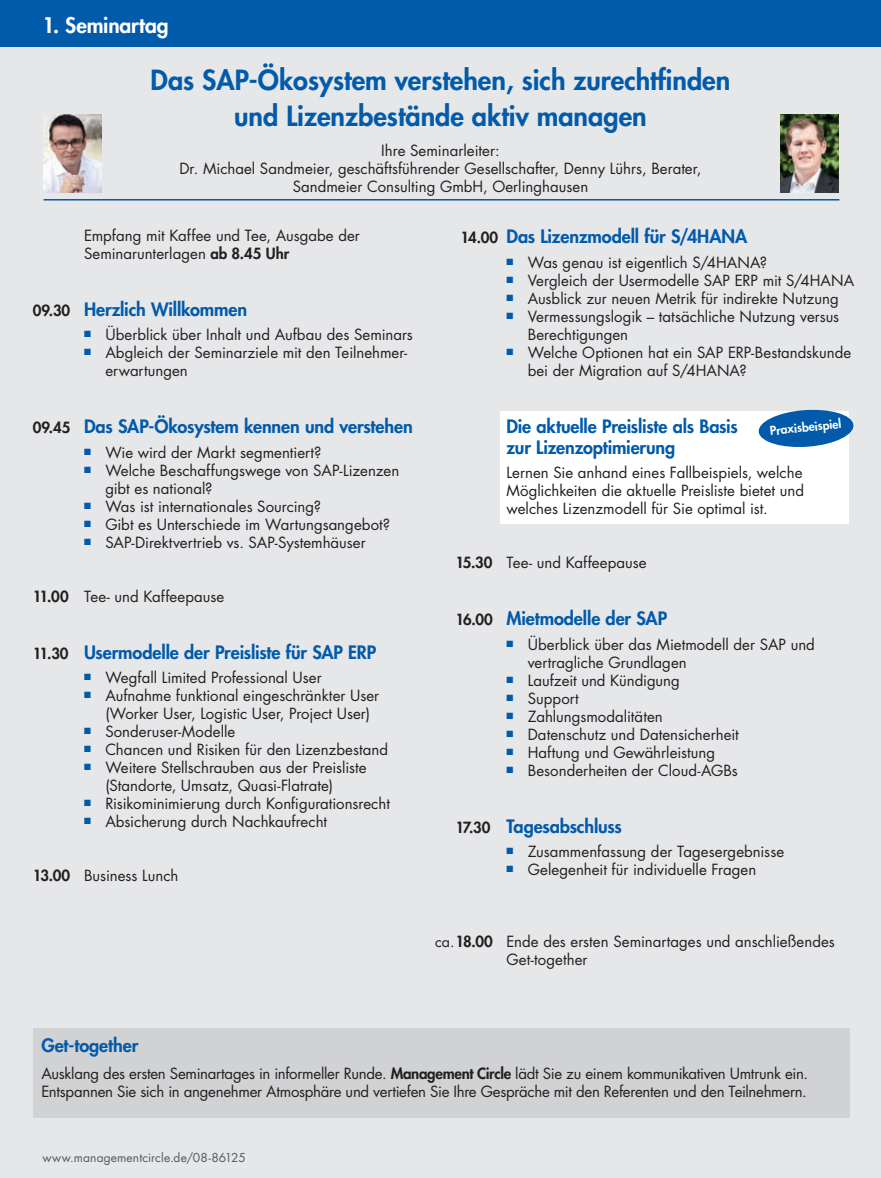
<style>
.page{position:relative;width:881px;height:1178px;background:#fff}
.page>*{position:absolute;margin:0;border:0;box-sizing:border-box;transform-origin:0 0}
.AbsatzProgrammTagMot{font:800 27px/36px "Futura Std";color:#015aaa;text-align:center}
.AbsatzProgrammBalken{font:800 21px "Futura Std";letter-spacing:-.005em;color:#fff}
.AbsatzProgrammTagAbl{font:800 18px/21px "Futura Std";letter-spacing:-.01em;color:#015aaa}
.AbsatzProgrammTagEve{font:800 18px "Futura Std";letter-spacing:-.005em;color:#015aaa}
.AbsatzProgrammTagAbl-2{font:15px/18px "Futura Std";color:#231f20}
.AbsatzProgrammTagEve-2{font:15px/18px "Futura Std";letter-spacing:-.02em;color:#231f20}
.AbsatzProgrammTagLei{font:15px/18px "Futura Std";color:#231f20;text-align:center}
.AbsatzProgrammFooter{font:12px "Futura Std";letter-spacing:.01em;color:#57585a}
.AbsatzProgrammBubble{font:800 12px "Futura Std";color:#fff}
.s1{font-weight:800}
.s2{font-size:15px;color:#231f20}
.s3{font-size:14.25px}
</style>
<div class="page">
<div style="left:0;top:0;width:880px;height:1178px;background:#e6e7e9"></div>
<div style="left:500px;top:411px;width:348px;height:112px;background:#fff"></div>
<div style="left:33px;top:1028px;width:815px;height:89px;background:#d1d2d4"></div>
<div style="left:0;top:0;width:880px;height:47px;background:#015aaa"></div>
<hr style="left:44px;top:199px;width:795px;height:1px;background:#015aaa">
<img style="left:44px;top:115px;width:58px;height:77px">
<img style="left:780px;top:115px;width:58px;height:77px">
<svg style="left:758px;top:409px;width:96px;height:40px"></svg>
<p class="AbsatzProgrammBalken" style="left:43px;top:12px;width:127px">1. Seminartag</p>
<p class="AbsatzProgrammTagMot" style="left:150px;top:62px;width:581px">Das SAP-Ökosystem verstehen, sich zurechtfinden und Lizenzbestände aktiv managen</p>
<p class="AbsatzProgrammTagLei" style="left:381px;top:142px;width:120px">Ihre Seminarleiter:</p>
<p class="AbsatzProgrammTagLei" style="left:179px;top:160px;width:523px">Dr. Michael Sandmeier, geschäftsführender Gesellschafter, Denny Lührs, Berater,<br>Sandmeier Consulting GmbH, Oerlinghausen</p>
<p class="AbsatzProgrammTagAbl-2" style="left:84px;top:227px;width:277px">Empfang mit Kaffee und Tee, Ausgabe der<br>Seminarunterlagen <span class="s1">ab 8.45 Uhr</span></p>
<p class="AbsatzProgrammTagAbl" style="left:33px;top:299px;width:215px"><span class="s2">09.30</span> Herzlich Willkommen</p>
<p class="AbsatzProgrammTagAbl-2" style="left:84px;top:326px;width:330px"><sup>■</sup> Überblick über Inhalt und Aufbau des Seminars</p>
<p class="AbsatzProgrammTagAbl-2" style="left:105px;top:344px;width:303px;text-indent:-21px"><sup>■</sup> Abgleich der Seminarziele mit den Teilnehmer&shy;erwartungen</p>
<p class="AbsatzProgrammTagAbl" style="left:33px;top:416px;width:381px"><span class="s2">09.45</span> Das SAP-Ökosystem kennen und verstehen</p>
<p class="AbsatzProgrammTagAbl-2" style="left:84px;top:443px;width:239px"><sup>■</sup> Wie wird der Markt segmentiert?</p>
<p class="AbsatzProgrammTagAbl-2" style="left:105px;top:461px;width:295px;text-indent:-21px"><sup>■</sup> Welche Beschaffungswege von SAP-Lizenzen gibt es national?</p>
<p class="AbsatzProgrammTagAbl-2" style="left:84px;top:497px;width:238px"><sup>■</sup> Was ist internationales Sourcing?</p>
<p class="AbsatzProgrammTagAbl-2" style="left:84px;top:515px;width:307px"><sup>■</sup> Gibt es Unterschiede im Wartungsangebot?</p>
<p class="AbsatzProgrammTagAbl-2" style="left:84px;top:533px;width:283px"><sup>■</sup> SAP-Direktvertrieb vs. SAP-Systemhäuser</p>
<p class="AbsatzProgrammTagAbl-2" style="left:33px;top:587px;width:193px"><span class="s1">11.00</span> Tee- und Kaffeepause</p>
<p class="AbsatzProgrammTagAbl" style="left:33px;top:642px;width:345px"><span class="s2">11.30</span> Usermodelle der Preisliste für SAP ERP</p>
<p class="AbsatzProgrammTagAbl-2" style="left:84px;top:669px;width:239px"><sup>■</sup> Wegfall Limited Professional User</p>
<p class="AbsatzProgrammTagAbl-2" style="left:105px;top:687px;width:275px;text-indent:-21px"><sup>■</sup> Aufnahme funktional eingeschränkter User (Worker User, Logistic User, Project User)</p>
<p class="AbsatzProgrammTagAbl-2" style="left:84px;top:723px;width:153px"><sup>■</sup> Sonderuser-Modelle</p>
<p class="AbsatzProgrammTagAbl-2" style="left:84px;top:741px;width:305px"><sup>■</sup> Chancen und Risiken für den Lizenzbestand</p>
<p class="AbsatzProgrammTagAbl-2" style="left:105px;top:759px;width:262px;text-indent:-21px"><sup>■</sup> Weitere Stellschrauben aus der Preisliste (Standorte, Umsatz, Quasi-Flatrate)</p>
<p class="AbsatzProgrammTagAbl-2" style="left:84px;top:795px;width:307px"><sup>■</sup> Risikominimierung durch Konfigurationsrecht</p>
<p class="AbsatzProgrammTagAbl-2" style="left:84px;top:813px;width:244px"><sup>■</sup> Absicherung durch Nachkaufrecht</p>
<p class="AbsatzProgrammTagAbl-2" style="left:33px;top:867px;width:147px"><span class="s1">13.00</span> Business Lunch</p>
<p class="AbsatzProgrammTagAbl" style="left:460px;top:226px;width:288px"><span class="s2">14.00</span> Das Lizenzmodell für S/4HANA</p>
<p class="AbsatzProgrammTagAbl-2" style="left:506px;top:253px;width:262px"><sup>■</sup> Was genau ist eigentlich S/4HANA?</p>
<p class="AbsatzProgrammTagAbl-2" style="left:506px;top:271px;width:349px"><sup>■</sup> Vergleich der Usermodelle SAP ERP mit S/4HANA</p>
<p class="AbsatzProgrammTagAbl-2" style="left:506px;top:289px;width:333px"><sup>■</sup> Ausblick zur neuen Metrik für indirekte Nutzung</p>
<p class="AbsatzProgrammTagAbl-2" style="left:527px;top:307px;width:313px;text-indent:-21px"><sup>■</sup> Vermessungslogik – tatsächliche Nutzung versus<br>Berechtigungen</p>
<p class="AbsatzProgrammTagAbl-2" style="left:527px;top:343px;width:325px;text-indent:-21px"><sup>■</sup> Welche Optionen hat ein SAP ERP-Bestandskunde bei der Migration auf S/4HANA?</p>
<p class="AbsatzProgrammTagAbl" style="left:506px;top:416px;width:233px">Die aktuelle Preisliste als Basis zur Lizenzoptimierung</p>
<p class="AbsatzProgrammTagAbl-2" style="left:506px;top:464px;width:299px;text-align:justify">Lernen Sie anhand eines Fallbeispiels, welche Möglichkeiten die aktuelle Preisliste bietet und welches Lizenzmodell für Sie optimal ist.</p>
<p class="AbsatzProgrammTagAbl-2" style="left:455px;top:554px;width:193px"><span class="s1">15.30</span> Tee- und Kaffeepause</p>
<p class="AbsatzProgrammTagAbl" style="left:455px;top:608px;width:213px"><span class="s2">16.00</span> Mietmodelle der SAP</p>
<p class="AbsatzProgrammTagAbl-2" style="left:527px;top:635px;width:288px;text-indent:-21px"><sup>■</sup> Überblick über das Mietmodell der SAP und vertragliche Grundlagen</p>
<p class="AbsatzProgrammTagAbl-2" style="left:506px;top:671px;width:175px"><sup>■</sup> Laufzeit und Kündigung</p>
<p class="AbsatzProgrammTagAbl-2" style="left:506px;top:689px;width:74px"><sup>■</sup> Support</p>
<p class="AbsatzProgrammTagAbl-2" style="left:506px;top:707px;width:158px"><sup>■</sup> Zahlungsmodalitäten</p>
<p class="AbsatzProgrammTagAbl-2" style="left:506px;top:725px;width:234px"><sup>■</sup> Datenschutz und Datensicherheit</p>
<p class="AbsatzProgrammTagAbl-2" style="left:506px;top:743px;width:210px"><sup>■</sup> Haftung und Gewährleistung</p>
<p class="AbsatzProgrammTagAbl-2" style="left:506px;top:761px;width:233px"><sup>■</sup> Besonderheiten der Cloud-AGBs</p>
<p class="AbsatzProgrammBubble" style="left:769px;top:423px;width:73px;rotate:-6deg">Praxisbeispiel</p>
<p class="AbsatzProgrammTagAbl" style="left:455px;top:815px;width:168px"><span class="s2">17.30</span> Tagesabschluss</p>
<p class="AbsatzProgrammTagAbl-2" style="left:506px;top:843px;width:279px"><sup>■</sup> Zusammenfassung der Tagesergebnisse</p>
<p class="AbsatzProgrammTagAbl-2" style="left:506px;top:861px;width:251px"><sup>■</sup> Gelegenheit für individuelle Fragen</p>
<p class="AbsatzProgrammTagAbl-2" style="left:506px;top:933px;width:330px;text-indent:-71px"><span class="s3">ca.</span><span class="s1">18.00</span> Ende des ersten Seminartages und anschließendes<br>Get-together</p>
<p class="AbsatzProgrammTagEve" style="left:41px;top:1033px;width:98px">Get-together</p>
<p class="AbsatzProgrammTagEve-2" style="left:41px;top:1064px;width:767px">Ausklang des ersten Seminartages in informeller Runde. <span class="s1">Management Circle</span> lädt Sie zu einem kommunikativen Umtrunk ein.<br>Entspannen Sie sich in angenehmer Atmosphäre und vertiefen Sie Ihre Gespräche mit den Referenten und den Teilnehmern.</p>
<p class="AbsatzProgrammFooter" style="left:43px;top:1150px;width:205px">www.managementcircle.de/08-86125</p>
</div>
